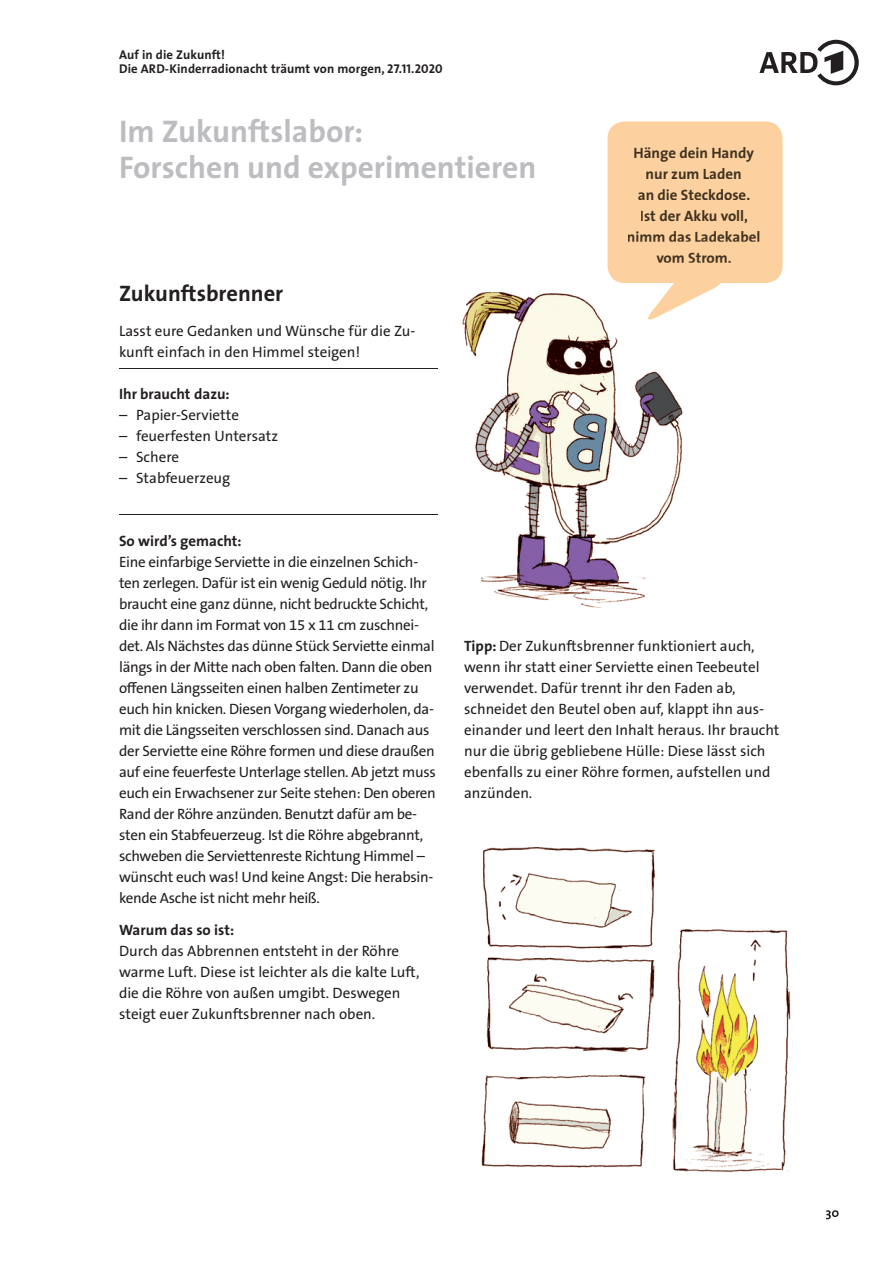
<style>
.page{position:relative;width:893px;height:1263px;background:#fff}
.page>*{position:absolute;margin:0;border:0;box-sizing:border-box;transform-origin:0 0}
.t1{font:700 31.5px/36px "The Sans";color:#bcbdc0}
.t2{font:700 22.5px "The Sans";color:#231f20}
.t3{font:15px/21px "The Sans B W5 Plain";letter-spacing:-.02em;color:#231f20}
.t4{font:15px/21px "The Sans B W5 Plain";color:#231f20}
.t5{font:700 15px/21px "The Sans";color:#413220;text-align:center}
.t6{font:700 15px "The Sans";color:#231f20}
.t7{font:700 12.75px/14.2px "The Sans";letter-spacing:.01em;color:#231f20}
.s1{font-family:"The Sans Bold Caps";font-weight:400}
.s2{font-family:"The Sans";font-weight:700}
</style>
<div class="page">
<svg style="left:759px;top:40px;width:100px;height:45px"></svg>
<hr style="left:119px;top:368px;width:319px;height:1px;background:#231f20">
<hr style="left:119px;top:514px;width:319px;height:1px;background:#231f20">
<img style="left:481px;top:847px;width:348px;height:373px">
<svg style="left:826px;top:1210px;width:11px;height:9px"></svg>
<img style="left:462px;top:292px;width:221px;height:316px">
<div style="left:608px;top:122px;width:174px;height:161px;background:#fcd19f;border-radius:17px"></div>
<svg style="left:628px;top:283px;width:93px;height:42px"></svg>
<p class="t7" style="left:119px;top:47px;width:325px">Auf in die Zukunft!<br>Die ARD-Kinderradionacht träumt von morgen, <span class="s1">27.11.2020</span></p>
<h1 class="t1" style="left:119px;top:112px;width:419px">Im Zukunftslabor:<br>Forschen und experimentieren</h1>
<h2 class="t2" style="left:119px;top:275px;width:166px">Zukunftsbrenner</h2>
<p class="t4" style="left:119px;top:321px;width:298px">Lasst eure Gedanken und Wünsche für die Zu&shy;kunft einfach in den Himmel steigen!</p>
<p class="t6" style="left:119px;top:381px;width:112px">Ihr braucht dazu:</p>
<p class="t4" style="left:119px;top:405px;width:121px">– Papier-Serviette</p>
<p class="t4" style="left:119px;top:426px;width:161px">– feuerfesten Untersatz</p>
<p class="t3" style="left:119px;top:447px;width:62px">– Schere</p>
<p class="t4" style="left:119px;top:468px;width:113px">– Stabfeuerzeug</p>
<p class="t5" style="left:627px;top:142px;width:135px">Hänge dein Handy nur zum Laden<br>an die Steckdose.<br>Ist der Akku voll, nimm das Ladekabel vom Strom.</p>
<p class="t6" style="left:119px;top:528px;width:124px">So wird’s gemacht:</p>
<p class="t3" style="left:119px;top:552px;width:318px">Eine einfarbige Serviette in die einzelnen Schich&shy;ten zerlegen. Dafür ist ein wenig Geduld nötig. Ihr braucht eine ganz dünne, nicht bedruckte Schicht, die ihr dann im Format von 15 x 11 cm zuschnei&shy;det. Als Nächstes das dünne Stück Serviette einmal längs in der Mitte nach oben falten. Dann die oben offenen Längsseiten einen halben Zentimeter zu euch hin knicken. Diesen Vorgang wiederholen, da&shy;mit die Längsseiten verschlossen sind. Danach aus der Serviette eine Röhre formen und diese draußen auf eine feuerfeste Unterlage stellen. Ab jetzt muss euch ein Erwachsener zur Seite stehen: Den oberen Rand der Röhre anzünden. Benutzt dafür am be&shy;sten ein Stabfeuerzeug. Ist die Röhre abgebrannt, schweben die Serviettenreste Richtung Himmel – wünscht euch was! Und keine Angst: Die herabsin&shy;kende Asche ist nicht mehr heiß.</p>
<p class="t6" style="left:119px;top:917px;width:117px">Warum das so ist:</p>
<p class="t4" style="left:119px;top:940px;width:302px">Durch das Abbrennen entsteht in der Röhre warme Luft. Diese ist leichter als die kalte Luft, die die Röhre von außen umgibt. Deswegen steigt euer Zukunftsbrenner nach oben.</p>
<p class="t4" style="left:464px;top:636px;width:317px"><span class="s2">Tipp:</span> Der Zukunftsbrenner funktioniert auch, wenn ihr statt einer Serviette einen Teebeutel verwendet. Dafür trennt ihr den Faden ab, schneidet den Beutel oben auf, klappt ihn aus&shy;einander und leert den Inhalt heraus. Ihr braucht nur die übrig gebliebene Hülle: Diese lässt sich ebenfalls zu einer Röhre formen, aufstellen und anzünden.</p>
<p class="t7" style="left:825px;top:1205px;width:15px">30</p>
</div>
